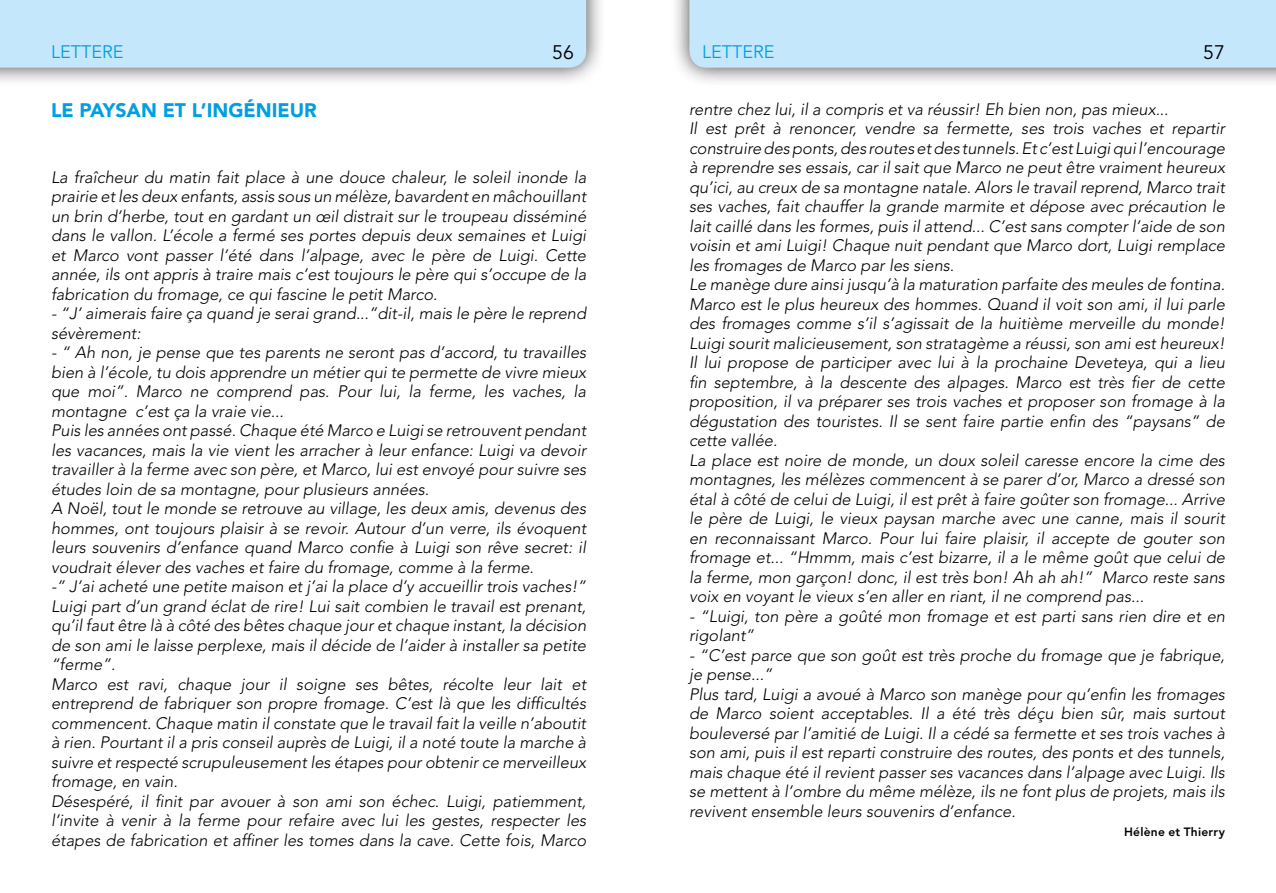
<style>
.page{position:relative;width:1276px;height:893px;background:#fff}
.page>*{position:absolute;margin:0;border:0;box-sizing:border-box;transform-origin:0 0}
.t1{font:900 19.5px "Avenir LT Std";color:#009fe3}
.t2{font:19.5px "Avenir LT Std";color:#000}
.t3{font:18px "Avenir LT Std";color:#009fe3}
.t4{font:italic 300 16.5px/19.5px "Avenir LT Std";color:#000}
.t5{font:800 12px "Avenir LT Std";letter-spacing:.02em;color:#000}
</style>
<div class="page">
<div style="left:0;top:0;width:606px;height:88px;background:#000;opacity:.75"></div>
<div style="left:0;top:0;width:586px;height:68px;background:#c4e7fb"></div>
<div style="left:669px;top:0;width:607px;height:88px;background:#000;opacity:.75"></div>
<div style="left:689px;top:0;width:587px;height:68px;background:#c4e7fb"></div>
<p class="t3" style="left:51px;top:41px;width:74px">LETTERE</p>
<p class="t2" style="left:552px;top:41px;width:23px">56</p>
<p class="t3" style="left:702px;top:41px;width:74px">LETTERE</p>
<p class="t2" style="left:1203px;top:41px;width:23px">57</p>
<p class="t1" style="left:51px;top:98px;width:267px">LE PAYSAN ET L’INGÉNIEUR</p>
<p class="t4" style="left:689px;top:99px;width:537px">rentre chez lui, il a compris et va réussir! Eh bien non, pas mieux...<br>Il est prêt à renoncer, vendre sa fermette, ses trois vaches et repartir construire des ponts, des routes et des tunnels. Et c’est Luigi qui l’encourage à reprendre ses essais, car il sait que Marco ne peut être vraiment heureux qu’ici, au creux de sa montagne natale. Alors le travail reprend, Marco trait ses vaches, fait chauffer la grande marmite et dépose avec précaution le lait caillé dans les formes, puis il attend... C’est sans compter l’aide de son voisin et ami Luigi! Chaque nuit pendant que Marco dort, Luigi remplace les fromages de Marco par les siens.<br>Le manège dure ainsi jusqu’à la maturation parfaite des meules de fontina.<br>Marco est le plus heureux des hommes. Quand il voit son ami, il lui parle des fromages comme s’il s’agissait de la huitième merveille du monde!<br>Luigi sourit malicieusement, son stratagème a réussi, son ami est heureux!<br>Il lui propose de participer avec lui à la prochaine Deveteya, qui a lieu fin septembre, à la descente des alpages. Marco est très fier de cette proposition, il va préparer ses trois vaches et proposer son fromage à la dégustation des touristes. Il se sent faire partie enfin des “paysans” de cette vallée.<br>La place est noire de monde, un doux soleil caresse encore la cime des montagnes, les mélèzes commencent à se parer d’or, Marco a dressé son étal à côté de celui de Luigi, il est prêt à faire goûter son fromage... Arrive le père de Luigi, le vieux paysan marche avec une canne, mais il sourit en reconnaissant Marco. Pour lui faire plaisir, il accepte de gouter son fromage et... “Hmmm, mais c’est bizarre, il a le même goût que celui de la ferme, mon garçon! donc, il est très bon! Ah ah ah!” Marco reste sans voix en voyant le vieux s’en aller en riant, il ne comprend pas...</p>
<p class="t4" style="left:689px;top:606px;width:537px">- “Luigi, ton père a goûté mon fromage et est parti sans rien dire et en rigolant”</p>
<p class="t4" style="left:689px;top:645px;width:537px">- “C’est parce que son goût est très proche du fromage que je fabrique, je pense...”<br>Plus tard, Luigi a avoué à Marco son manège pour qu’enfin les fromages de Marco soient acceptables. Il a été très déçu bien sûr, mais surtout bouleversé par l’amitié de Luigi. Il a cédé sa fermette et ses trois vaches à son ami, puis il est reparti construire des routes, des ponts et des tunnels, mais chaque été il revient passer ses vacances dans l’alpage avec Luigi. Ils se mettent à l’ombre du même mélèze, ils ne font plus de projets, mais ils revivent ensemble leurs souvenirs d’enfance.</p>
<p class="t5" style="left:1124px;top:825px;width:102px">Hélène et Thierry</p>
<p class="t4" style="left:51px;top:167px;width:537px;text-align:justify">La fraîcheur du matin fait place à une douce chaleur, le soleil inonde la prairie et les deux enfants, assis sous un mélèze, bavardent en mâchouillant un brin d’herbe, tout en gardant un œil distrait sur le troupeau disséminé dans le vallon. L’école a fermé ses portes depuis deux semaines et Luigi et Marco vont passer l’été dans l’alpage, avec le père de Luigi. Cette année, ils ont appris à traire mais c’est toujours le père qui s’occupe de la fabrication du fromage, ce qui fascine le petit Marco.</p>
<p class="t4" style="left:51px;top:304px;width:536px">- “J’ aimerais faire ça quand je serai grand...”dit-il, mais le père le reprend sévèrement:</p>
<p class="t4" style="left:51px;top:343px;width:537px">- “ Ah non, je pense que tes parents ne seront pas d’accord, tu travailles bien à l’école, tu dois apprendre un métier qui te permette de vivre mieux que moi”. Marco ne comprend pas. Pour lui, la ferme, les vaches, la montagne c’est ça la vraie vie...<br>Puis les années ont passé. Chaque été Marco e Luigi se retrouvent pendant les vacances, mais la vie vient les arracher à leur enfance: Luigi va devoir travailler à la ferme avec son père, et Marco, lui est envoyé pour suivre ses études loin de sa montagne, pour plusieurs années.<br>A Noël, tout le monde se retrouve au village, les deux amis, devenus des hommes, ont toujours plaisir à se revoir. Autour d’un verre, ils évoquent leurs souvenirs d’enfance quand Marco confie à Luigi son rêve secret: il voudrait élever des vaches et faire du fromage, comme à la ferme.<br>-” J’ai acheté une petite maison et j’ai la place d’y accueillir trois vaches!” Luigi part d’un grand éclat de rire! Lui sait combien le travail est prenant, qu’il faut être là à côté des bêtes chaque jour et chaque instant, la décision de son ami le laisse perplexe, mais il décide de l’aider à installer sa petite “ferme”.<br>Marco est ravi, chaque jour il soigne ses bêtes, récolte leur lait et entreprend de fabriquer son propre fromage. C’est là que les difficultés commencent. Chaque matin il constate que le travail fait la veille n’aboutit à rien. Pourtant il a pris conseil auprès de Luigi, il a noté toute la marche à suivre et respecté scrupuleusement les étapes pour obtenir ce merveilleux fromage, en vain.<br>Désespéré, il finit par avouer à son ami son échec. Luigi, patiemment, l’invite à venir à la ferme pour refaire avec lui les gestes, respecter les étapes de fabrication et affiner les tomes dans la cave. Cette fois, Marco</p>
</div>
